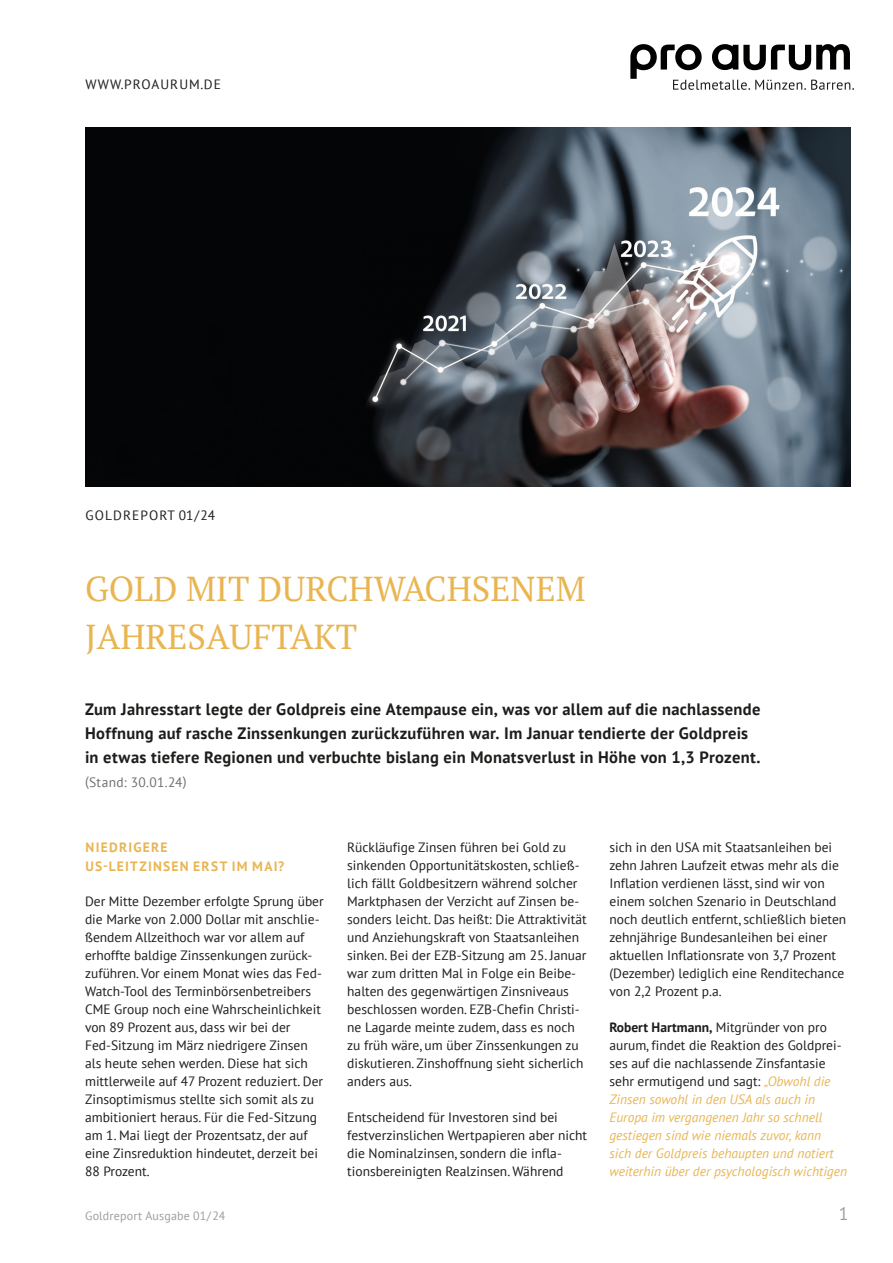
<style>
.page{position:relative;width:893px;height:1263px;background:#fff}
.page>*{position:absolute;margin:0;border:0;box-sizing:border-box;transform-origin:0 0}
.t1{font:34.5px "PT Serif";color:#e9b551}
.t2{font:18px "PT Sans";color:#9d9d9d}
.Disclaimer_Body{font:700 16.5px/24px "PT Sans";letter-spacing:.015em;color:#1d1d1b}
.t3{font:13.5px/18px "PT Sans";color:#1d1d1b}
.t4{font:italic 13.5px/18px "PT Sans";color:#e9b551}
.t5{font:700 13.5px "PT Sans";letter-spacing:.095em;color:#e9b551}
.t6{font:13.5px "PT Sans";letter-spacing:.08em;color:#1d1d1b}
.Disclaimer_Body-2{font:13.5px "PT Sans";letter-spacing:.02em;color:#6f6f6e}
.t7{font:12px "PT Sans";letter-spacing:.015em;color:#9d9d9d}
.s1{font-weight:700}
.s2{font-style:normal;color:#1d1d1b}
</style>
<div class="page">
<svg style="left:630px;top:44px;width:224px;height:46px"></svg>
<img style="left:85px;top:128px;width:765px;height:359px">
<p class="t6" style="left:86px;top:75px;width:137px">WWW.PROAURUM.DE</p>
<p class="t6" style="left:86px;top:506px;width:131px">GOLDREPORT 01/24</p>
<p class="t1" style="left:85px;top:566px;width:502px">GOLD MIT DURCHWACHSENEM</p>
<p class="t1" style="left:85px;top:614px;width:274px">JAHRESAUFTAKT</p>
<p class="Disclaimer_Body" style="left:85px;top:697px;width:677px">Zum Jahresstart legte der Goldpreis eine Atempause ein, was vor allem auf die nachlassende<br>Hoffnung auf rasche Zinssenkungen zurückzuführen war. Im Januar tendierte der Goldpreis in etwas tiefere Regionen und verbuchte bislang ein Monatsverlust in Höhe von 1,3 Prozent.</p>
<p class="Disclaimer_Body-2" style="left:85px;top:774px;width:103px">(Stand: 30.01.24)</p>
<p class="t5" style="left:86px;top:838px;width:84px">NIEDRIGERE</p>
<p class="t5" style="left:86px;top:857px;width:200px">US-LEITZINSEN ERST IM MAI?</p>
<p class="t3" style="left:85px;top:892px;width:240px">Der Mitte Dezember erfolgte Sprung über die Marke von 2.000 Dollar mit anschlie&shy;ßendem Allzeithoch war vor allem auf erhoffte baldige Zinssenkungen zurück&shy;zuführen. Vor einem Monat wies das Fed-Watch-Tool des Terminbörsenbetreibers CME Group noch eine Wahrscheinlichkeit von 89 Prozent aus, dass wir bei der Fed-Sitzung im März niedrigere Zinsen als heute sehen werden. Diese hat sich mittlerweile auf 47 Prozent reduziert. Der Zinsoptimismus stellte sich somit als zu ambitioniert heraus. Für die Fed-Sitzung am 1. Mai liegt der Prozentsatz, der auf eine Zinsreduktion hindeutet, derzeit bei</p>
<p class="t3" style="left:85px;top:1162px;width:66px">88 Prozent.</p>
<p class="t3" style="left:347px;top:838px;width:241px">Rückläufige Zinsen führen bei Gold zu sinkenden Opportunitätskosten, schließ&shy;lich fällt Goldbesitzern während solcher Marktphasen der Verzicht auf Zinsen be&shy;sonders leicht. Das heißt: Die Attraktivität und Anziehungskraft von Staatsanleihen sinken. Bei der EZB-Sitzung am 25. Januar war zum dritten Mal in Folge ein Beibe&shy;halten des gegenwärtigen Zinsniveaus beschlossen worden. EZB-Chefin Christi&shy;ne Lagarde meinte zudem, dass es noch zu früh wäre, um über Zinssenkungen zu diskutieren. Zinshoffnung sieht sicherlich anders aus.</p>
<p class="t3" style="left:347px;top:1108px;width:241px">Entscheidend für Investoren sind bei festverzinslichen Wertpapieren aber nicht die Nominalzinsen, sondern die infla&shy;tionsbereinigten Realzinsen. Während</p>
<p class="t3" style="left:609px;top:838px;width:238px">sich in den USA mit Staatsanleihen bei zehn Jahren Laufzeit etwas mehr als die Inflation verdienen lässt, sind wir von einem solchen Szenario in Deutschland noch deutlich entfernt, schließlich bieten zehnjährige Bundesanleihen bei einer aktuellen Inflationsrate von 3,7 Prozent (Dezember) lediglich eine Renditechance von 2,2 Prozent p.a.</p>
<p class="t3" style="left:609px;top:1018px;width:219px"><span class="s1">Robert Hartmann,</span> Mitgründer von pro</p>
<p class="t4" style="left:609px;top:1036px;width:239px"><span class="s2">aurum, findet die Reaktion des Goldprei&shy;ses auf die nachlassende Zinsfantasie sehr ermutigend und sagt:</span> „Obwohl die Zinsen sowohl in den USA als auch in Europa im vergangenen Jahr so schnell gestiegen sind wie niemals zuvor, kann<br>sich der Goldpreis behaupten und notiert weiterhin über der psychologisch wichtigen</p>
<p class="t7" style="left:85px;top:1208px;width:142px">Goldreport Ausgabe 01/24</p>
<h2 class="t2" style="left:839px;top:1202px;width:11px">1</h2>
</div>
